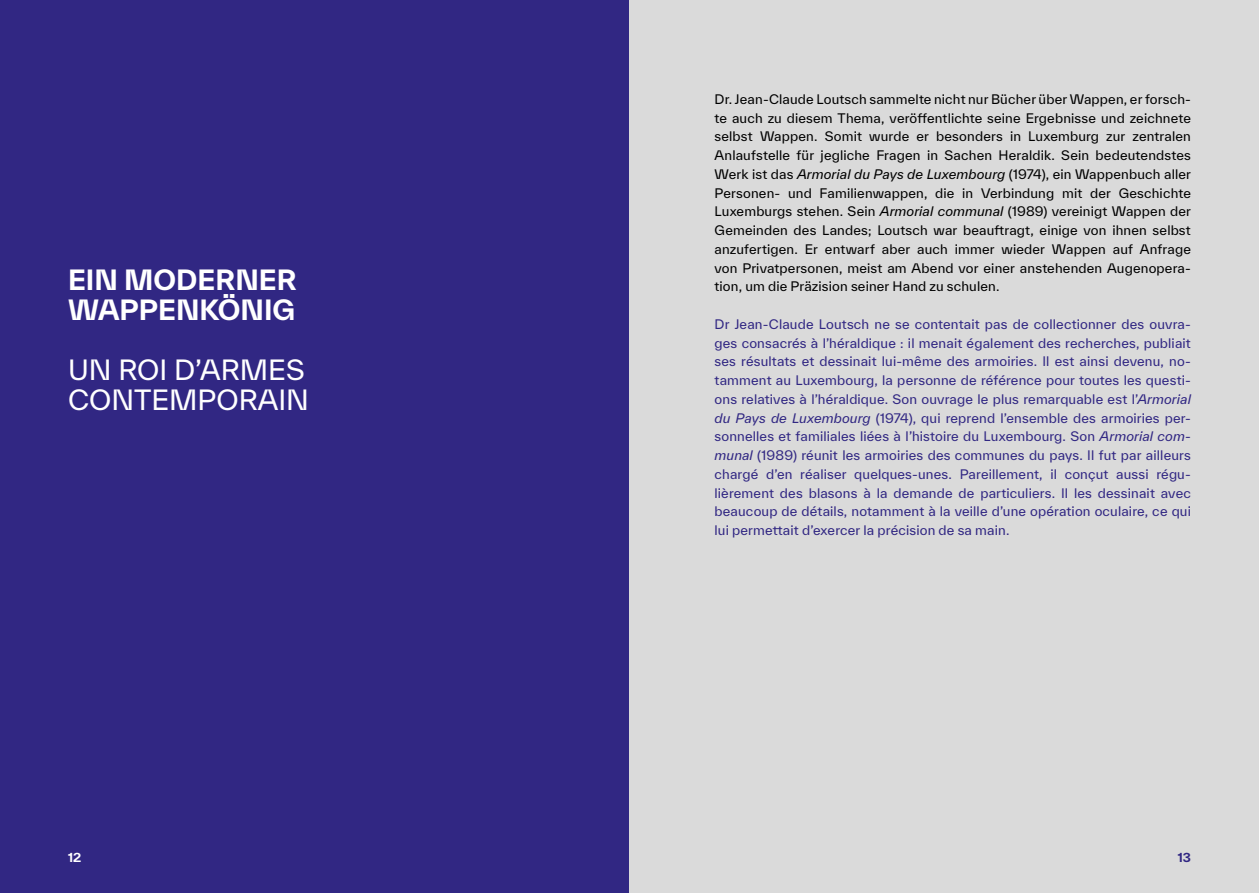
<style>
.page{position:relative;width:1259px;height:893px;background:#fff}
.page>*{position:absolute;margin:0;border:0;box-sizing:border-box;transform-origin:0 0}
.t1{font:27px/30px "TWK Everett";color:#fff}
.t2{font:700 27px/30px "TWK Everett";color:#fff}
.t3{font:12.75px/18.8px "TWK Everett";letter-spacing:.01em;color:#312783;text-align:justify}
.t4{font:12.75px/18.8px "TWK Everett";letter-spacing:.015em;color:#000;text-align:justify}
.t5{font:700 12px "TWK Everett";color:#fff}
.t6{font:700 12px "TWK Everett";color:#312783}
.s1{font-style:italic}
</style>
<div class="page">
<div style="left:0;top:0;width:629px;height:893px;background:#312783"></div>
<div style="left:629px;top:0;width:630px;height:893px;background:#dadada"></div>
<h1 class="t2" style="left:68px;top:264px;width:230px">EIN MODERNER<br>WAPPENKÖNIG</h1>
<h1 class="t1" style="left:68px;top:354px;width:242px">UN ROI D’ARMES<br>CONTEMPORAIN</h1>
<p class="t4" style="left:714px;top:89px;width:478px">Dr. Jean-Claude Loutsch sammelte nicht nur Bücher über Wappen, er forsch&shy;te auch zu diesem Thema, veröffentlichte seine Ergebnisse und zeichnete selbst Wappen. Somit wurde er besonders in Luxemburg zur zentralen Anlaufstelle für jegliche Fragen in Sachen Heraldik. Sein bedeutendstes Werk ist das <span class="s1">Armorial du Pays de Luxembourg</span> (1974), ein Wappenbuch aller Personen- und Familienwappen, die in Verbindung mit der Geschichte Luxemburgs stehen. Sein <span class="s1">Armorial communal</span> (1989) vereinigt Wappen der Gemeinden des Landes; Loutsch war beauftragt, einige von ihnen selbst anzufertigen. Er entwarf aber auch immer wieder Wappen auf Anfrage von Privatpersonen, meist am Abend vor einer anstehenden Augenopera&shy;tion, um die Präzision seiner Hand zu schulen.</p>
<p class="t3" style="left:714px;top:314px;width:478px">Dr Jean-Claude Loutsch ne se contentait pas de collectionner des ouvra&shy;ges consacrés à l’héraldique : il menait également des recherches, publiait ses résultats et dessinait lui-même des armoiries. Il est ainsi devenu, no&shy;tamment au Luxembourg, la personne de référence pour toutes les questi&shy;ons relatives à l’héraldique. Son ouvrage le plus remarquable est l’<span class="s1">Armorial du Pays de Luxembourg</span> (1974), qui reprend l’ensemble des armoiries per&shy;sonnelles et familiales liées à l’histoire du Luxembourg. Son <span class="s1">Armorial com&shy;munal</span> (1989) réunit les armoiries des communes du pays. Il fut par ailleurs chargé d’en réaliser quelques-unes. Pareillement, il conçut aussi régu&shy;lièrement des blasons à la demande de particuliers. Il les dessinait avec beaucoup de détails, notamment à la veille d’une opération oculaire, ce qui lui permettait d’exercer la précision de sa main.</p>
<p class="t5" style="left:68px;top:849px;width:15px">12</p>
<p class="t6" style="left:1177px;top:849px;width:15px">13</p>
</div>
